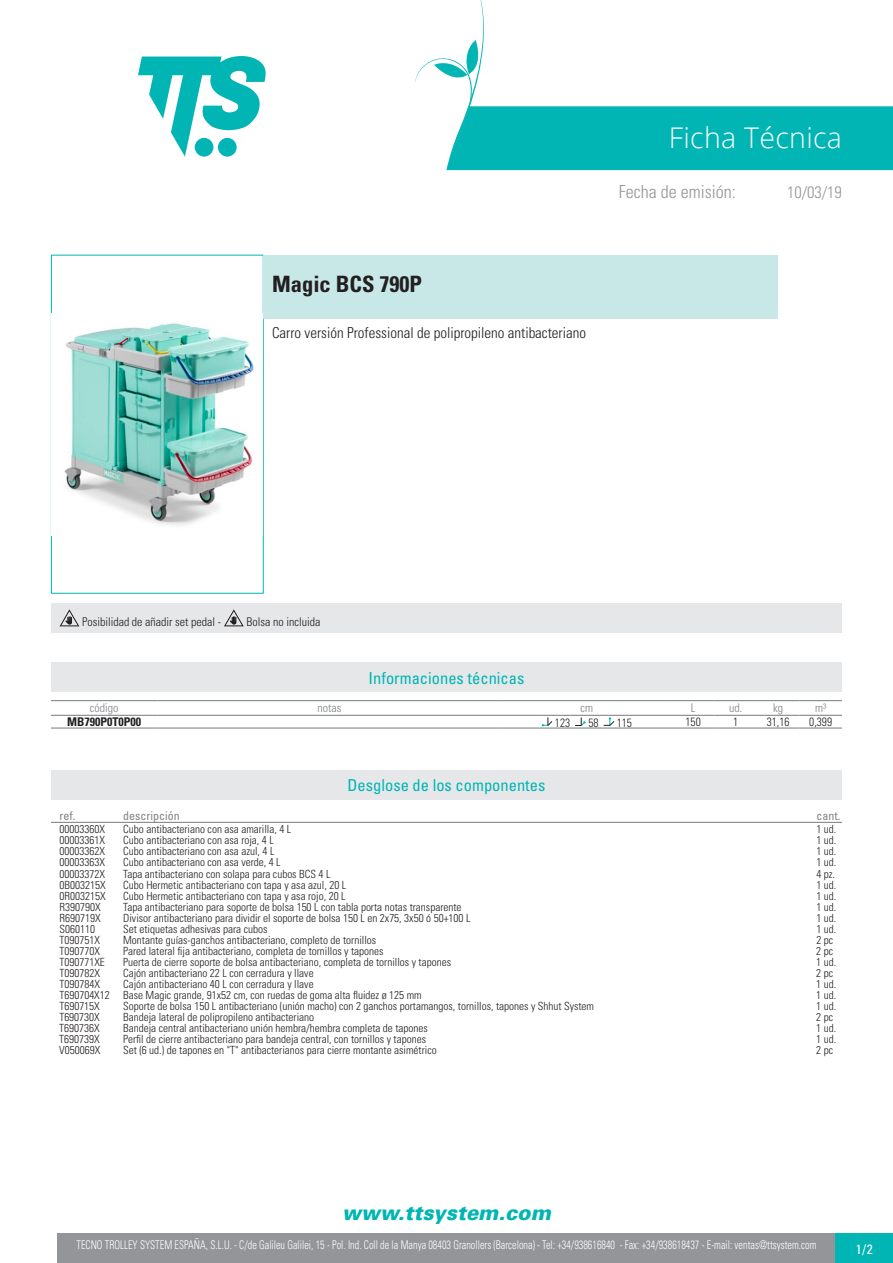
<style>
.page{position:relative;width:893px;height:1263px;background:#fff}
.page>*{position:absolute;margin:0;border:0;box-sizing:border-box;transform-origin:0 0}
.t1{font:300 28.5px "Open Sans";letter-spacing:.01em;color:#fff}
.t2{font:700 condensed 22.5px "Univers LT Std";color:#231f20}
.t3{font:italic 900 20.85px "Univers";color:#00b5b3;scale:.96 1}
.t4{font:300 condensed 18px "Univers";color:#939598}
.t5{font:condensed 16.5px "Univers LT Std";color:#00b5b3}
.t6{font:condensed 16.5px "Univers";color:#00b5b3}
.t7{font:300 condensed 16.5px "Univers";color:#939598}
.t8{font:300 condensed 15px "Univers LT Std";color:#231f20}
.t9{font:condensed 13.5px "Univers";color:#fff}
.t10{font:300 condensed 12px "Univers";color:#fff;scale:.85 1}
.t11{font:300 condensed 12px "Univers";color:#231f20}
.t12{font:300 condensed 12px "Univers";color:#231f20;scale:.95 1}
.t13{font:300 condensed 12px "Univers";color:#808285}
.t14{font:condensed 12px "Univers";color:#808285}
.t15{font:700 condensed 12px "Univers";color:#231f20}
.t16{font:300 condensed 11.25px "Univers";color:#231f20}
</style>
<div class="page">
<svg style="left:138px;top:56px;width:128px;height:101px"></svg>
<div style="left:57px;top:1233px;width:779px;height:30px;background:#939598"></div>
<div style="left:836px;top:1233px;width:57px;height:30px;background:#00b5b3"></div>
<svg style="left:415px;top:0;width:478px;height:170px"></svg>
<div style="left:51px;top:255px;width:213px;height:339px;border:1px solid #00b5b3"></div>
<img style="left:52px;top:313px;width:211px;height:222px">
<div style="left:264px;top:255px;width:514px;height:63px;background:#c8e8e8"></div>
<div style="left:51px;top:603px;width:791px;height:29px;background:#e6e7e9"></div>
<svg style="left:60px;top:609px;width:19px;height:17px"></svg>
<svg style="left:224px;top:609px;width:20px;height:17px"></svg>
<div style="left:51px;top:662px;width:791px;height:30px;background:#e6e7e9"></div>
<hr style="left:51px;top:700px;width:106px;height:1px;background:#76787b">
<hr style="left:157px;top:700px;width:345px;height:1px;background:#76787b">
<hr style="left:502px;top:700px;width:170px;height:1px;background:#76787b">
<hr style="left:672px;top:700px;width:42px;height:1px;background:#76787b">
<hr style="left:714px;top:700px;width:43px;height:1px;background:#76787b">
<hr style="left:757px;top:700px;width:42px;height:1px;background:#76787b">
<hr style="left:799px;top:700px;width:43px;height:1px;background:#76787b">
<hr style="left:51px;top:715px;width:106px;height:1px;background:#76787b">
<hr style="left:51px;top:728px;width:106px;height:1px;background:#76787b">
<hr style="left:157px;top:715px;width:345px;height:1px;background:#76787b">
<hr style="left:157px;top:728px;width:345px;height:1px;background:#76787b">
<hr style="left:502px;top:715px;width:170px;height:1px;background:#76787b">
<hr style="left:502px;top:728px;width:170px;height:1px;background:#76787b">
<hr style="left:672px;top:715px;width:42px;height:1px;background:#76787b">
<hr style="left:672px;top:728px;width:42px;height:1px;background:#76787b">
<hr style="left:714px;top:715px;width:43px;height:1px;background:#76787b">
<hr style="left:714px;top:728px;width:43px;height:1px;background:#76787b">
<hr style="left:757px;top:715px;width:42px;height:1px;background:#76787b">
<hr style="left:757px;top:728px;width:42px;height:1px;background:#76787b">
<hr style="left:799px;top:715px;width:43px;height:1px;background:#76787b">
<hr style="left:799px;top:728px;width:43px;height:1px;background:#76787b">
<svg style="left:542px;top:717px;width:10px;height:9px"></svg>
<svg style="left:575px;top:717px;width:11px;height:9px"></svg>
<svg style="left:603px;top:717px;width:11px;height:9px"></svg>
<div style="left:51px;top:770px;width:791px;height:30px;background:#e6e7e9"></div>
<hr style="left:51px;top:822px;width:64px;height:1px;background:#76787b">
<hr style="left:115px;top:822px;width:693px;height:1px;background:#76787b">
<hr style="left:808px;top:822px;width:34px;height:1px;background:#76787b">
<p class="t2" style="left:272px;top:270px;width:151px">Magic BCS 790P</p>
<p class="t8" style="left:272px;top:324px;width:315px">Carro versión Professional de polipropileno antibacteriano</p>
<p class="t1" style="left:669px;top:118px;width:175px">Ficha Técnica</p>
<p class="t4" style="left:619px;top:181px;width:118px">Fecha de emisión:</p>
<p class="t7" style="left:787px;top:182px;width:56px">10/03/19</p>
<p class="t11" style="left:82px;top:615px;width:141px">Posibilidad de añadir set pedal -</p>
<p class="t11" style="left:246px;top:615px;width:75px">Bolsa no incluida</p>
<p class="t6" style="left:369px;top:667px;width:157px">Informaciones técnicas</p>
<p class="t13" style="left:90px;top:701px;width:30px">código</p>
<p class="t13" style="left:318px;top:701px;width:25px">notas</p>
<p class="t13" style="left:580px;top:701px;width:14px">cm</p>
<p class="t13" style="left:691px;top:701px;width:6px">L</p>
<p class="t13" style="left:729px;top:701px;width:15px">ud.</p>
<p class="t13" style="left:773px;top:701px;width:11px">kg</p>
<p class="t13" style="left:815px;top:701px;width:13px">m³</p>
<p class="t15" style="left:67px;top:715px;width:75px">MB790P0T0P00</p>
<p class="t12" style="left:555px;top:715px;width:17px">123</p>
<p class="t12" style="left:588px;top:715px;width:12px">58</p>
<p class="t12" style="left:617px;top:715px;width:17px">115</p>
<p class="t12" style="left:685px;top:715px;width:17px">150</p>
<p class="t12" style="left:733px;top:715px;width:7px">1</p>
<p class="t12" style="left:767px;top:715px;width:25px">31,16</p>
<p class="t12" style="left:809px;top:715px;width:25px">0,399</p>
<p class="t5" style="left:347px;top:775px;width:199px">Desglose de los componentes</p>
<p class="t14" style="left:60px;top:808px;width:17px">ref.</p>
<p class="t14" style="left:123px;top:808px;width:58px">descripción</p>
<p class="t14" style="left:816px;top:808px;width:25px">cant.</p>
<p class="t16" style="left:60px;top:823px;width:47px">00003360X</p>
<p class="t16" style="left:123px;top:823px;width:170px">Cubo antibacteriano con asa amarilla, 4 L</p>
<p class="t16" style="left:816px;top:823px;width:21px">1 ud.</p>
<p class="t16" style="left:60px;top:834px;width:47px">00003361X</p>
<p class="t16" style="left:123px;top:834px;width:152px">Cubo antibacteriano con asa roja, 4 L</p>
<p class="t16" style="left:816px;top:834px;width:21px">1 ud.</p>
<p class="t16" style="left:60px;top:845px;width:47px">00003362X</p>
<p class="t16" style="left:123px;top:845px;width:153px">Cubo antibacteriano con asa azul, 4 L</p>
<p class="t16" style="left:816px;top:845px;width:21px">1 ud.</p>
<p class="t16" style="left:59px;top:856px;width:47px">00003363X</p>
<p class="t16" style="left:123px;top:856px;width:159px">Cubo antibacteriano con asa verde, 4 L</p>
<p class="t16" style="left:816px;top:856px;width:21px">1 ud.</p>
<p class="t16" style="left:59px;top:867px;width:47px">00003372X</p>
<p class="t16" style="left:123px;top:867px;width:209px">Tapa antibacteriano con solapa para cubos BCS 4 L</p>
<p class="t16" style="left:816px;top:867px;width:20px">4 pz.</p>
<p class="t16" style="left:59px;top:878px;width:48px">0B003215X</p>
<p class="t16" style="left:123px;top:878px;width:224px">Cubo Hermetic antibacteriano con tapa y asa azul, 20 L</p>
<p class="t16" style="left:816px;top:878px;width:21px">1 ud.</p>
<p class="t16" style="left:59px;top:889px;width:48px">0R003215X</p>
<p class="t16" style="left:123px;top:889px;width:224px">Cubo Hermetic antibacteriano con tapa y asa rojo, 20 L</p>
<p class="t16" style="left:816px;top:889px;width:21px">1 ud.</p>
<p class="t16" style="left:59px;top:900px;width:43px">R390790X</p>
<p class="t16" style="left:123px;top:900px;width:340px">Tapa antibacteriano para soporte de bolsa 150 L con tabla porta notas transparente</p>
<p class="t16" style="left:816px;top:900px;width:21px">1 ud.</p>
<p class="t16" style="left:59px;top:911px;width:43px">R690719X</p>
<p class="t16" style="left:123px;top:911px;width:349px">Divisor antibacteriano para dividir el soporte de bolsa 150 L en 2x75, 3x50 ó 50+100 L</p>
<p class="t16" style="left:816px;top:911px;width:21px">1 ud.</p>
<p class="t16" style="left:59px;top:922px;width:37px">S060110</p>
<p class="t16" style="left:123px;top:922px;width:146px">Set etiquetas adhesivas para cubos</p>
<p class="t16" style="left:816px;top:922px;width:21px">1 ud.</p>
<p class="t16" style="left:59px;top:933px;width:42px">T090751X</p>
<p class="t16" style="left:123px;top:933px;width:254px">Montante guías-ganchos antibacteriano, completo de tornillos</p>
<p class="t16" style="left:816px;top:933px;width:18px">2 pc</p>
<p class="t16" style="left:59px;top:944px;width:42px">T090770X</p>
<p class="t16" style="left:123px;top:944px;width:262px">Pared lateral fija antibacteriano, completa de tornillos y tapones</p>
<p class="t16" style="left:816px;top:944px;width:18px">2 pc</p>
<p class="t16" style="left:59px;top:955px;width:47px">T090771XE</p>
<p class="t16" style="left:123px;top:955px;width:329px">Puerta de cierre soporte de bolsa antibacteriano, completa de tornillos y tapones</p>
<p class="t16" style="left:816px;top:955px;width:21px">1 ud.</p>
<p class="t16" style="left:59px;top:966px;width:42px">T090782X</p>
<p class="t16" style="left:123px;top:966px;width:192px">Cajón antibacteriano 22 L con cerradura y llave</p>
<p class="t16" style="left:816px;top:966px;width:18px">2 pc</p>
<p class="t16" style="left:59px;top:977px;width:42px">T090784X</p>
<p class="t16" style="left:123px;top:977px;width:192px">Cajón antibacteriano 40 L con cerradura y llave</p>
<p class="t16" style="left:816px;top:977px;width:21px">1 ud.</p>
<p class="t16" style="left:59px;top:988px;width:364px">T690704X12 Base Magic grande, 91x52 cm, con ruedas de goma alta fluidez ø 125 mm</p>
<p class="t16" style="left:816px;top:988px;width:21px">1 ud.</p>
<p class="t16" style="left:59px;top:999px;width:42px">T690715X</p>
<p class="t16" style="left:123px;top:999px;width:472px">Soporte de bolsa 150 L antibacteriano (unión macho) con 2 ganchos portamangos, tornillos, tapones y Shhut System</p>
<p class="t16" style="left:816px;top:999px;width:21px">1 ud.</p>
<p class="t16" style="left:59px;top:1010px;width:42px">T690730X</p>
<p class="t16" style="left:123px;top:1010px;width:193px">Bandeja lateral de polipropileno antibacteriano</p>
<p class="t16" style="left:816px;top:1010px;width:18px">2 pc</p>
<p class="t16" style="left:59px;top:1021px;width:42px">T690736X</p>
<p class="t16" style="left:123px;top:1021px;width:306px">Bandeja central antibacteriano unión hembra/hembra completa de tapones</p>
<p class="t16" style="left:816px;top:1021px;width:21px">1 ud.</p>
<p class="t16" style="left:59px;top:1032px;width:42px">T690739X</p>
<p class="t16" style="left:123px;top:1032px;width:304px">Perfil de cierre antibacteriano para bandeja central, con tornillos y tapones</p>
<p class="t16" style="left:816px;top:1032px;width:21px">1 ud.</p>
<p class="t16" style="left:59px;top:1043px;width:43px">V050069X</p>
<p class="t16" style="left:123px;top:1043px;width:315px">Set (6 ud.) de tapones en "T" antibacterianos para cierre montante asimétrico</p>
<p class="t16" style="left:816px;top:1043px;width:18px">2 pc</p>
<h3 class="t3" style="left:342px;top:1200px;width:219px">www.ttsystem.com</h3>
<p class="t10" style="left:77px;top:1238px;width:872px">TECNO TROLLEY SYSTEM ESPAÑA, S.L.U. - C/de Galileu Galilei, 15 - Pol. Ind. Coll de la Manya 08403 Granollers (Barcelona) - Tel: +34/938616840 - Fax: +34/938618437 - E-mail: ventas@ttsystem.com</p>
<p class="t9" style="left:856px;top:1240px;width:19px">1/2</p>
</div>
